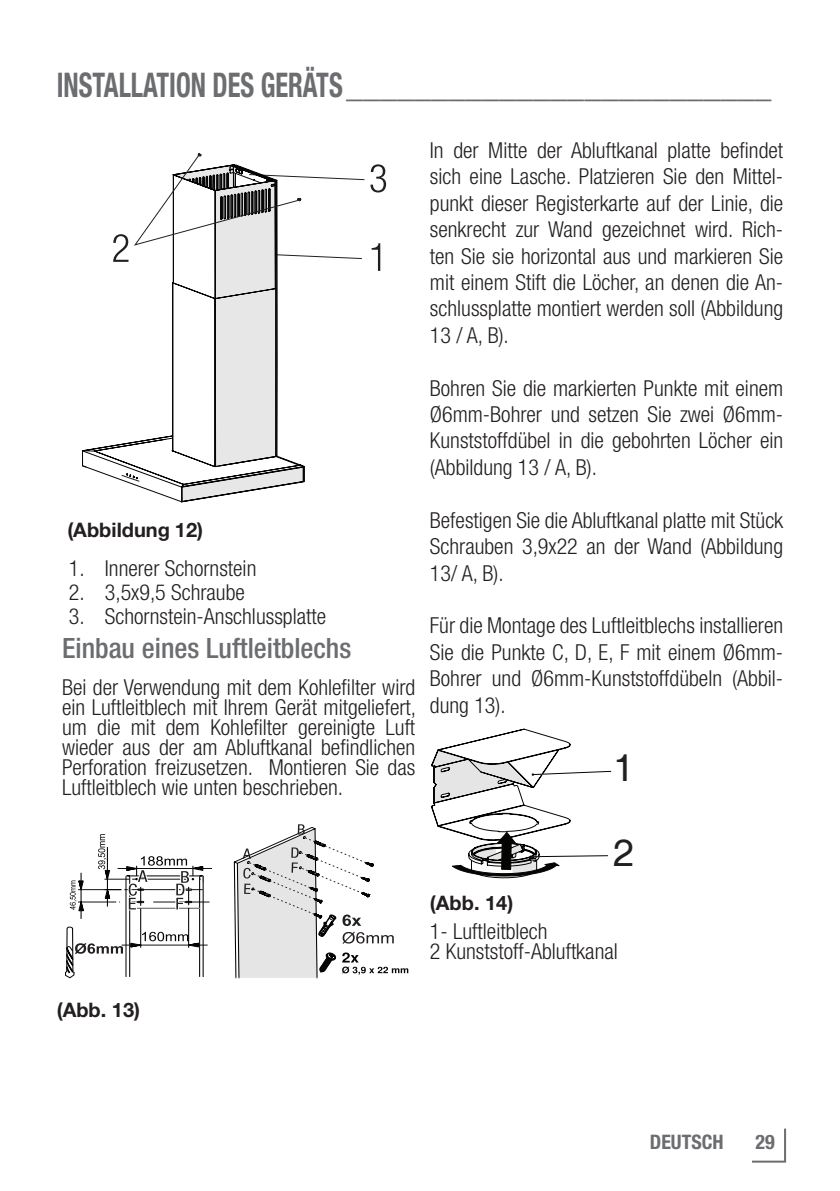
<style>
.page{position:relative;width:840px;height:1191px;background:#fff}
.page>*{position:absolute;margin:0;border:0;box-sizing:border-box;transform-origin:0 0}
.t1{font:37.8px "Helvetica";color:#231f20}
.t2{font:700 condensed 34px "Helvetica Neue LT Pro";color:#6c6d70;scale:.78 1}
.t3{font:500 condensed 28px "Helvetica Neue LT Pro";color:#6c6d70}
.t4{font:300 condensed 22px/26.4px "Helvetica Neue LT Pro";color:#231f20;text-align:justify}
.t5{font:700 20px "Helvetica Neue LT Pro";color:#231f20}
.t6{font:700 condensed 20px "Helvetica Neue LT Pro";color:#6c6d70}
</style>
<div class="page">
<hr style="left:783px;top:1128px;width:2px;height:33px;background:#6c6d70">
<hr style="left:751px;top:1160px;width:34px;height:2px;background:#6c6d70">
<svg style="left:370px;top:164px;width:16px;height:28px"></svg>
<svg style="left:371px;top:243px;width:9px;height:28px"></svg>
<svg style="left:113px;top:153px;width:251px;height:349px"></svg>
<svg style="left:234px;top:824px;width:174px;height:154px"></svg>
<svg style="left:65px;top:834px;width:147px;height:144px"></svg>
<svg style="left:431px;top:728px;width:180px;height:150px"></svg>
<h2 class="t2" style="left:57px;top:65px;width:917px">INSTALLATION DES GERÄTS_________________________</h2>
<p class="t5" style="left:67px;top:518px;width:137px">(Abbildung 12)</p>
<p class="t4" style="left:69px;top:555px;width:189px">1. Innerer Schornstein</p>
<p class="t4" style="left:69px;top:579px;width:177px">2. 3,5x9,5 Schraube</p>
<p class="t4" style="left:69px;top:603px;width:259px">3. Schornstein-Anschlussplatte</p>
<p class="t3" style="left:62px;top:631px;width:290px">Einbau eines Luftleitblechs</p>
<p class="t4" style="left:62px;top:676px;width:355px;line-height:20px">Bei der Verwendung mit dem Kohlefilter wird ein Luftleitblech mit Ihrem Gerät mitgeliefert, um die mit dem Kohlefilter gereinigte Luft wieder aus der am Abluftkanal befindlichen Perforation freizusetzen. Montieren Sie das Luftleitblech wie unten beschrieben.</p>
<p class="t4" style="left:429px;top:137px;width:354px">In der Mitte der Abluftkanal platte befindet sich eine Lasche. Platzieren Sie den Mittel&shy;punkt dieser Registerkarte auf der Linie, die senkrecht zur Wand gezeichnet wird. Rich&shy;ten Sie sie horizontal aus und markieren Sie mit einem Stift die Löcher, an denen die An&shy;schlussplatte montiert werden soll (Abbildung 13 / A, B).</p>
<p class="t4" style="left:429px;top:374px;width:354px">Bohren Sie die markierten Punkte mit einem Ø6mm-Bohrer und setzen Sie zwei Ø6mm-Kunststoffdübel in die gebohrten Löcher ein (Abbildung 13 / A, B).</p>
<p class="t4" style="left:429px;top:506px;width:354px">Befestigen Sie die Abluftkanal platte mit Stück Schrauben 3,9x22 an der Wand (Abbildung 13/ A, B).</p>
<p class="t4" style="left:429px;top:612px;width:354px">Für die Montage des Luftleitblechs installieren Sie die Punkte C, D, E, F mit einem Ø6mm-Bohrer und Ø6mm-Kunststoffdübeln (Abbil&shy;dung 13).</p>
<h1 class="t1" style="left:612px;top:745px;width:23px">1</h1>
<p class="t5" style="left:57px;top:997px;width:85px">(Abb. 13)</p>
<p class="t5" style="left:429px;top:890px;width:85px">(Abb. 14)</p>
<h1 class="t1" style="left:612px;top:831px;width:23px">2</h1>
<p class="t4" style="left:429px;top:920px;width:189px;line-height:20px">1- Luftleitblech<br>2 Kunststoff-Abluftkanal</p>
<p class="t6" style="left:649px;top:1130px;width:75px">DEUTSCH</p>
<p class="t6" style="left:755px;top:1130px;width:21px">29</p>
</div>
